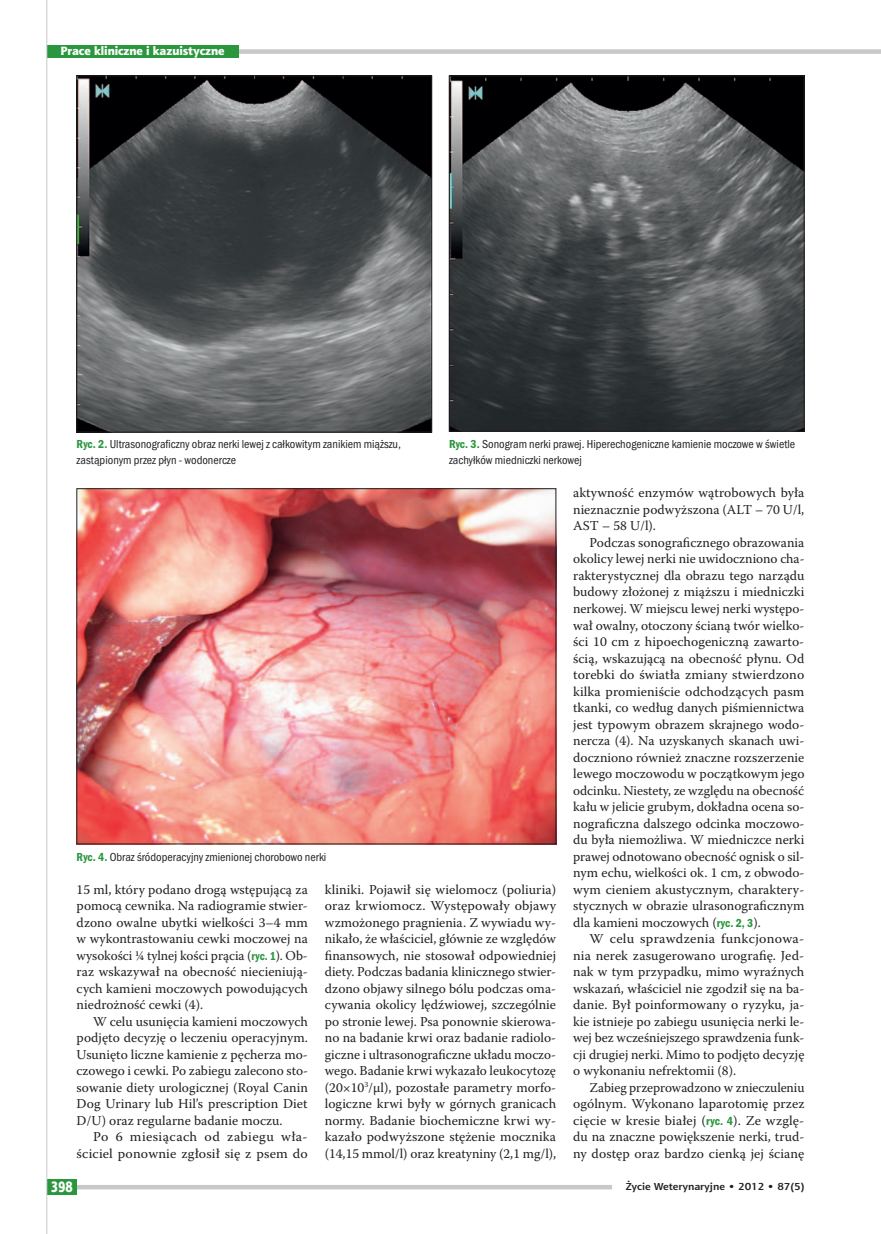
<style>
.page{position:relative;width:881px;height:1234px;background:#fff}
.page>*{position:absolute;margin:0;border:0;box-sizing:border-box;transform-origin:0 0}
.t1{font:15px "Aerton Cnd EFN Black";color:#fff}
.t2{font:13.5px/16.5px "Warnock Pro";letter-spacing:.005em;color:#231f20;text-align:justify}
.t3{font:12px/16.5px "Franklin Got Itc TOT Boo Con";color:#231f20}
.t4{font:12px "Aerton EFN Black";color:#fff}
.t5{font:700 10.2px "Aerton EFN";color:#231f20;scale:1.11 1}
.s1{font-family:"Franklin Got Itc TOT Dem Con";color:#2a973d}
.s2{font-family:"Franklin Got Itc TOT Dem Con";font-size:12px;color:#2a973d}
</style>
<div class="page">
<img style="left:79px;top:490px;width:475px;height:352px">
<img style="left:79px;top:78px;width:351px;height:352px">
<div style="left:77px;top:76px;width:355px;height:356px;border:1px solid #231f20"></div>
<img style="left:451px;top:78px;width:351px;height:351px">
<div style="left:449px;top:76px;width:355px;height:355px;border:1px solid #231f20"></div>
<div style="left:47px;top:49px;width:833px;height:5px;background:#c7c8ca"></div>
<div style="left:47px;top:45px;width:191px;height:13px;background:#2a973d"></div>
<div style="left:47px;top:1184px;width:565px;height:5px;background:#c7c8ca"></div>
<div style="left:47px;top:1178px;width:30px;height:15px;background:#2a973d"></div>
<hr style="left:46px;top:0;width:1px;height:1233px;background:#c7c8ca">
<p class="t4" style="left:60px;top:43px;width:166px">Prace kliniczne i kazuistyczne</p>
<p class="t3" style="left:77px;top:435px;width:326px"><span class="s1">Ryc. 2.</span> Ultrasonograficzny obraz nerki lewej z całkowitym zanikiem miąższu, zastąpionym przez płyn - wodonercze</p>
<p class="t3" style="left:449px;top:435px;width:347px"><span class="s1">Ryc. 3.</span> Sonogram nerki prawej. Hiperechogeniczne kamienie moczowe w świetle zachyłków miedniczki nerkowej</p>
<p class="t3" style="left:77px;top:848px;width:251px"><span class="s1">Ryc. 4.</span> Obraz śródoperacyjny zmienionej chorobowo nerki</p>
<p class="t2" style="left:77px;top:880px;width:233px">15 ml, który podano drogą wstępującą za pomocą cewnika. Na radiogramie stwier&shy;dzono owalne ubytki wielkości 3–4 mm w wykontrastowaniu cewki moczowej na wysokości ¼ tylnej kości prącia (<span class="s2">ryc. 1</span>). Ob&shy;raz wskazywał na obecność niecieniują&shy;cych kamieni moczowych powodujących niedrożność cewki (4).</p>
<p class="t2" style="left:77px;top:1012px;width:233px;text-indent:16px">W celu usunięcia kamieni moczowych podjęto decyzję o leczeniu operacyjnym.<br>Usunięto liczne kamienie z pęcherza mo&shy;czowego i cewki. Po zabiegu zalecono sto&shy;sowanie diety urologicznej (Royal Canin Dog Urinary lub Hil’s prescription Diet D/U) oraz regularne badanie moczu.</p>
<p class="t2" style="left:77px;top:1128px;width:232px;text-align:right">Po 6 miesiącach od zabiegu wła&shy;ściciel ponownie zgłosił się z psem do</p>
<p class="t2" style="left:325px;top:880px;width:233px">kliniki. Pojawił się wielomocz (poliuria) oraz krwiomocz. Występowały objawy wzmożonego pragnienia. Z wywiadu wy&shy;nikało, że właściciel, głównie ze względów finansowych, nie stosował odpowiedniej diety. Podczas badania klinicznego stwier&shy;dzono objawy silnego bólu podczas oma&shy;cywania okolicy lędźwiowej, szczególnie po stronie lewej. Psa ponownie skierowa&shy;no na badanie krwi oraz badanie radiolo&shy;giczne i ultrasonograficzne układu moczo&shy;wego. Badanie krwi wykazało leukocytozę (20×10<sup>3</sup>/μl), pozostałe parametry morfo&shy;logiczne krwi były w górnych granicach normy. Badanie biochemiczne krwi wy&shy;kazało podwyższone stężenie mocznika (14,15 mmol/l) oraz kreatyniny (2,1 mg/l),</p>
<p class="t2" style="left:573px;top:484px;width:233px">aktywność enzymów wątrobowych była nieznacznie podwyższona (ALT – 70 U/l, AST – 58 U/l).</p>
<p class="t2" style="left:573px;top:534px;width:233px;text-indent:16px">Podczas sonograficznego obrazowania okolicy lewej nerki nie uwidoczniono cha&shy;rakterystycznej dla obrazu tego narządu budowy złożonej z miąższu i miedniczki nerkowej. W miejscu lewej nerki występo&shy;wał owalny, otoczony ścianą twór wielko&shy;ści 10 cm z hipoechogeniczną zawarto&shy;ścią, wskazującą na obecność płynu. Od torebki do światła zmiany stwierdzono kilka promieniście odchodzących pasm tkanki, co według danych piśmiennictwa jest typowym obrazem skrajnego wodo&shy;nercza (4). Na uzyskanych skanach uwi&shy;doczniono również znaczne rozszerzenie lewego moczowodu w początkowym jego odcinku. Niestety, ze względu na obecność kału w jelicie grubym, dokładna ocena so&shy;nograficzna dalszego odcinka moczowo&shy;du była niemożliwa. W miedniczce nerki prawej odnotowano obecność ognisk o sil&shy;nym echu, wielkości ok. 1 cm, z obwodo&shy;wym cieniem akustycznym, charaktery&shy;stycznych w obrazie ulrasonograficznym dla kamieni moczowych (<span class="s2">ryc. 2, 3</span>).</p>
<p class="t2" style="left:573px;top:930px;width:233px;text-indent:16px">W celu sprawdzenia funkcjonowa&shy;nia nerek zasugerowano urografię. Jed&shy;nak w tym przypadku, mimo wyraźnych wskazań, właściciel nie zgodził się na ba&shy;danie. Był poinformowany o ryzyku, ja&shy;kie istnieje po zabiegu usunięcia nerki le&shy;wej bez wcześniejszego sprawdzenia funk&shy;cji drugiej nerki. Mimo to podjęto decyzję o wykonaniu nefrektomii (8).</p>
<p class="t2" style="left:573px;top:1078px;width:233px;text-indent:16px">Zabieg przeprowadzono w znieczuleniu ogólnym. Wykonano laparotomię przez cięcie w kresie białej (<span class="s2">ryc. 4</span>). Ze wzglę&shy;du na znaczne powiększenie nerki, trud&shy;ny dostęp oraz bardzo cienką jej ścianę</p>
<p class="t1" style="left:51px;top:1177px;width:23px">398</p>
<p class="t5" style="left:625px;top:1180px;width:162px">Życie Weterynaryjne • 2012 • 87(5)</p>
</div>
